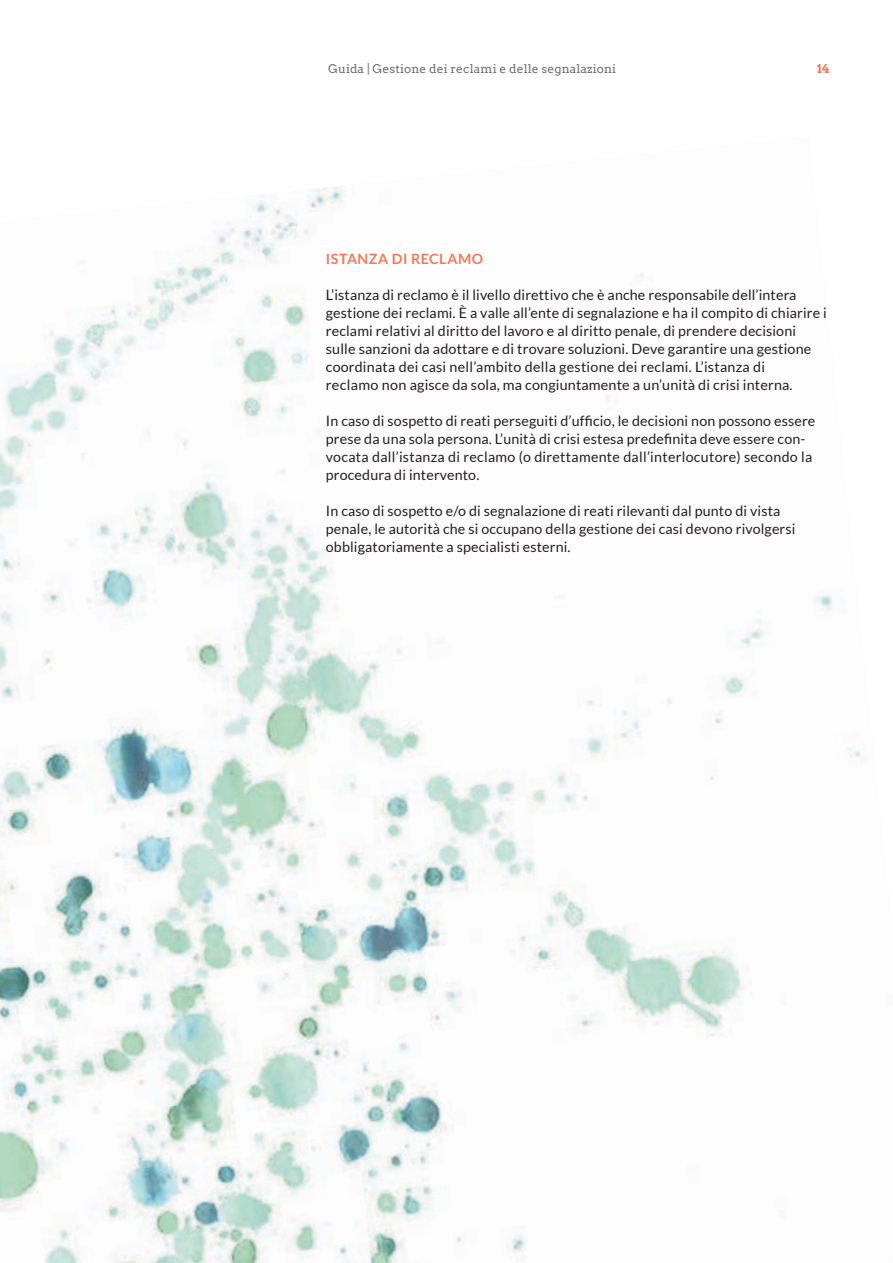
<style>
.page{position:relative;width:893px;height:1263px;background:#fff}
.page>*{position:absolute;margin:0;border:0;box-sizing:border-box;transform-origin:0 0}
.t1{font:14.25px/18px "Lato";letter-spacing:.01em;color:#231f20}
.t2{font:700 14.25px "Lato";letter-spacing:.03em;color:#f07b59}
.t3{font:12px "Arvo";letter-spacing:.01em;color:#6d6e71}
.t4{font:700 12px "Arvo";color:#f07b59}
</style>
<div class="page">
<img style="left:0;top:186px;width:863px;height:1077px">
<p class="t3" style="left:328px;top:63px;width:289px">Guida | Gestione dei reclami e delle segnalazioni</p>
<p class="t4" style="left:817px;top:63px;width:14px">14</p>
<p class="t2" style="left:326px;top:251px;width:159px">ISTANZA DI RECLAMO</p>
<p class="t1" style="left:326px;top:285px;width:502px">L’istanza di reclamo è il livello direttivo che è anche responsabile dell’intera gestione dei reclami. È a valle all’ente di segnalazione e ha il compito di chiarire i reclami relativi al diritto del lavoro e al diritto penale, di prendere decisioni sulle sanzioni da adottare e di trovare soluzioni. Deve garantire una gestione coor dinata dei casi nell’ambito della gestione dei reclami. L’istanza di<br>reclamo non agisce da sola, ma congiuntamente a un’unità di crisi interna.</p>
<p class="t1" style="left:326px;top:411px;width:491px">In caso di sospetto di reati perseguiti d’ufficio, le decisioni non possono essere prese da una sola persona. L’unità di crisi estesa predefinita deve essere con&shy;vocata dall’istanza di reclamo (o direttamente dall’interlocutore) secondo la procedura di intervento.</p>
<p class="t1" style="left:326px;top:502px;width:471px">In caso di sospetto e/o di segnalazione di reati rilevanti dal punto di vista penale, le autorità che si occupano della gestione dei casi devono rivolgersi obbligatoriamente a specialisti esterni.</p>
</div>
